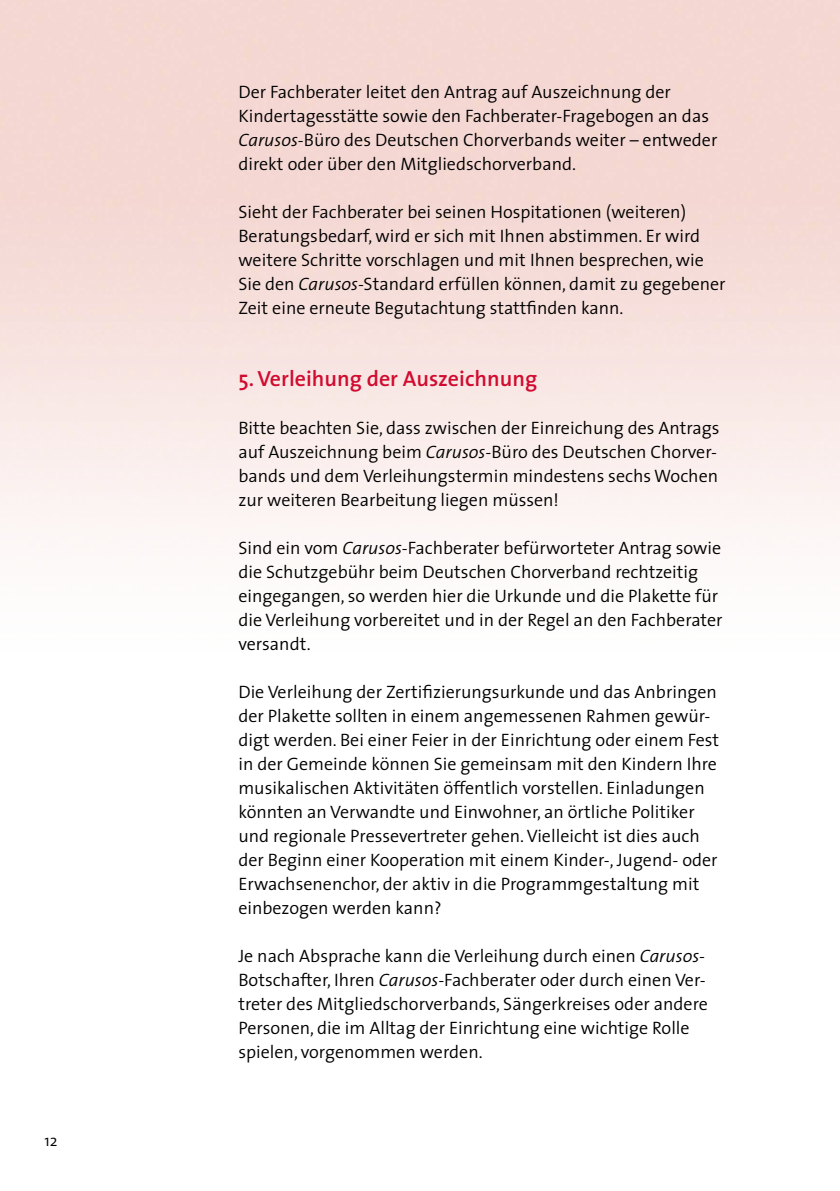
<style>
.page{position:relative;width:840px;height:1191px;background:#fff}
.page>*{position:absolute;margin:0;border:0;box-sizing:border-box;transform-origin:0 0}
.t1{font:600 22px "The Sans";color:#d10b30}
.t2{font:300 18px/24px "The Sans";color:#000}
.t3{font:300 16px "The Sans";color:#000}
.s1{font-style:italic}
</style>
<div class="page">
<p class="t3" style="left:44px;top:1130px;width:15px">12</p>
<p class="t2" style="left:238px;top:80px;width:480px">Der Fachberater leitet den Antrag auf Auszeichnung der Kindertagesstätte sowie den Fachberater-Fragebogen an das <span class="s1">Carusos</span>-Büro des Deutschen Chorverbands weiter – entweder direkt oder über den Mitgliedschorverband.</p>
<p class="t2" style="left:238px;top:200px;width:488px">Sieht der Fachberater bei seinen Hospitationen (weiteren)<br>Beratungsbedarf, wird er sich mit Ihnen abstimmen. Er wird weitere Schritte vorschlagen und mit Ihnen besprechen, wie Sie den <span class="s1">Carusos</span>-Standard erfüllen können, damit zu gegebener Zeit eine erneute Begutachtung stattfinden kann.</p>
<p class="t1" style="left:238px;top:364px;width:300px">5. Verleihung der Auszeichnung</p>
<p class="t2" style="left:238px;top:416px;width:482px">Bitte beachten Sie, dass zwischen der Einreichung des Antrags auf Auszeichnung beim <span class="s1">Carusos</span>-Büro des Deutschen Chorver&shy;bands und dem Verleihungstermin mindestens sechs Wochen zur weiteren Bearbeitung liegen müssen!</p>
<p class="t2" style="left:238px;top:536px;width:485px">Sind ein vom <span class="s1">Carusos</span>-Fachberater befürworteter Antrag sowie die Schutzgebühr beim Deutschen Chorverband rechtzeitig eingegangen, so werden hier die Urkunde und die Plakette für die Verleihung vorbereitet und in der Regel an den Fachberater versandt.</p>
<p class="t2" style="left:238px;top:680px;width:482px">Die Verleihung der Zertifizierungsurkunde und das Anbringen der Plakette sollten in einem angemessenen Rahmen gewür&shy;digt werden. Bei einer Feier in der Einrichtung oder einem Fest in der Gemeinde können Sie gemeinsam mit den Kindern Ihre musikalischen Aktivitäten öffentlich vorstellen. Einladungen könnten an Verwandte und Einwohner, an örtliche Politiker und regionale Pressevertreter gehen. Vielleicht ist dies auch der Beginn einer Kooperation mit einem Kinder-, Jugend- oder Erwachsenenchor, der aktiv in die Programmgestaltung mit einbezogen werden kann?</p>
<p class="t2" style="left:238px;top:944px;width:470px">Je nach Absprache kann die Verleihung durch einen <span class="s1">Carusos</span>-Botschafter, Ihren <span class="s1">Carusos</span>-Fachberater oder durch einen Ver&shy;treter des Mitgliedschorverbands, Sängerkreises oder andere Personen, die im Alltag der Einrichtung eine wichtige Rolle spielen, vorgenommen werden.</p>
</div>
